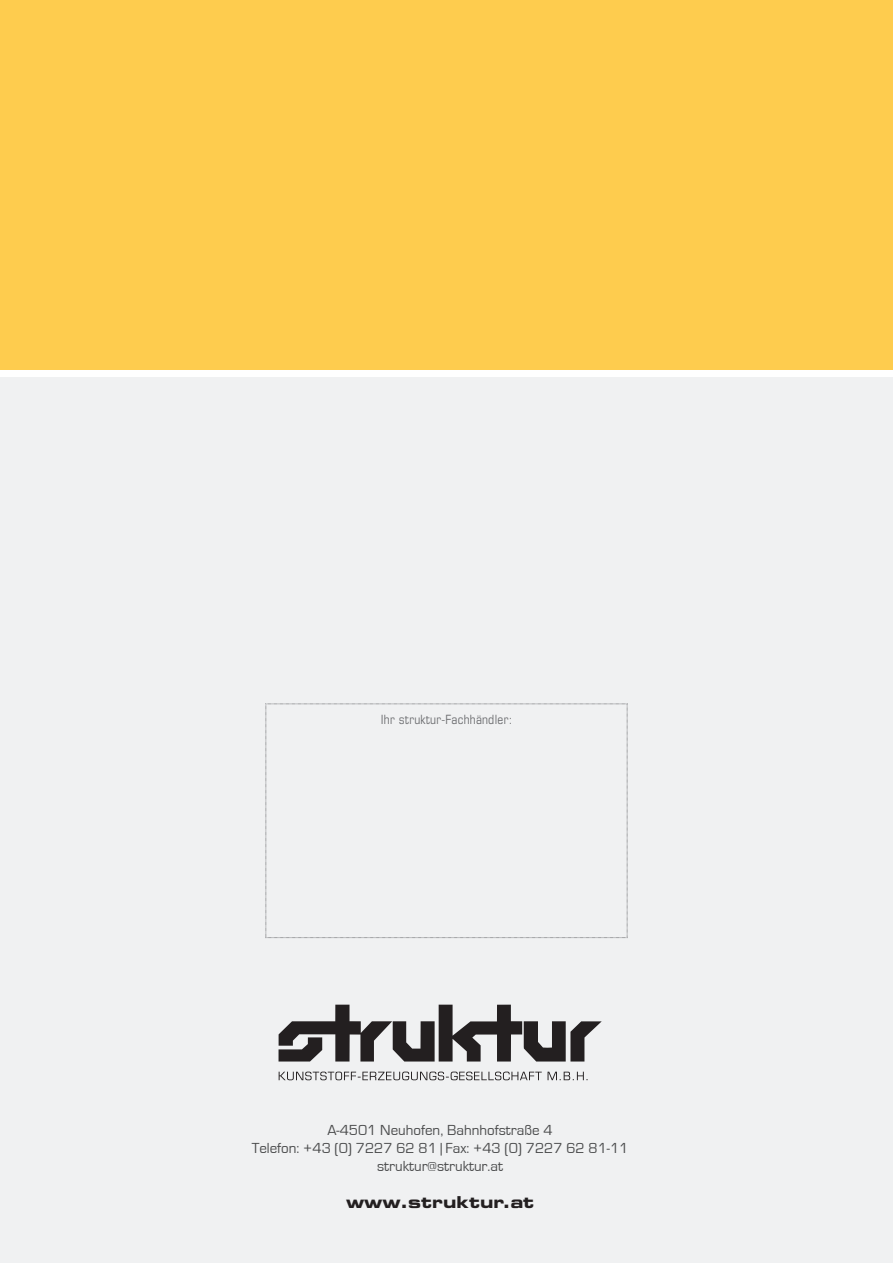
<style>
.page{position:relative;width:893px;height:1263px;background:#fff}
.page>*{position:absolute;margin:0;border:0;box-sizing:border-box;transform-origin:0 0}
.t1{font:16.35px "Eurostile Bold Extended Two";color:#231f20}
.t2{font:15px/18px "Eurostile";color:#4b4c4d;text-align:center}
.t3{font:condensed 12.75px "Eurostile";letter-spacing:.02em;color:#6c6d70}
</style>
<div class="page">
<div style="left:0;top:377px;width:893px;height:886px;background:#f0f1f2"></div>
<svg style="left:266px;top:704px;width:361px;height:234px"></svg>
<div style="left:0;top:0;width:893px;height:370px;background:#fecc4e"></div>
<svg style="left:279px;top:1005px;width:323px;height:56px"></svg>
<svg style="left:279px;top:1071px;width:308px;height:9px"></svg>
<p class="t3" style="left:381px;top:711px;width:133px">Ihr struktur-Fachhändler:</p>
<p class="t2" style="left:252px;top:1121px;width:378px">A-4501 Neuhofen, Bahnhofstraße 4<br>Telefon: +43 (0) 7227 62 81 | Fax: +43 (0) 7227 62 81-11 struktur@struktur.at</p>
<p class="t1" style="left:346px;top:1190px;width:190px">www.struktur.at</p>
</div>
